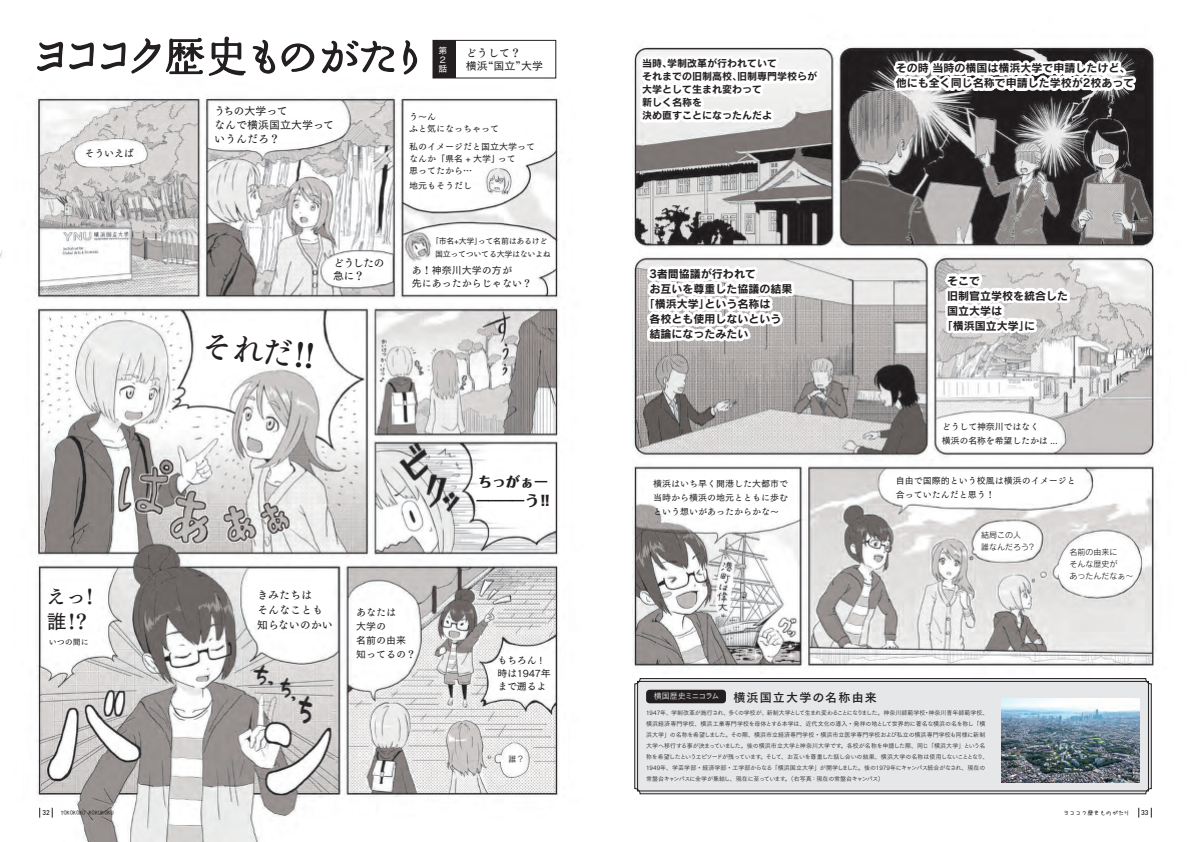
<style>
.page{position:relative;width:1191px;height:842px;background:#fff}
.page>*{position:absolute;margin:0;border:0;box-sizing:border-box;transform-origin:0 0}
.t1{font:32px "Antic Cezanne CID M";color:#231f20}
.t2{font:20px/25px "Antic Cezanne CID M";color:#231f20}
.t3{font:800 14px/19px "Folk Pro";color:#231f20}
.t4{font:12px "Tsuku Go Pro B";letter-spacing:.1em;color:#231f20}
.t5{font:11px/15px "Rodin Pro B";color:#231f20}
.t6{font:11px/14px "Antic Cezanne CID M";color:#231f20}
.t7{font:10px/13px "Rodin Pro B";color:#231f20}
.t8{font:10px/14px "Antic Cezanne CID M";color:#231f20}
.t9{font:10px/13px "Antic Cezanne CID M";letter-spacing:-.02em;color:#231f20}
.t10{font:9px/12px "Antic Cezanne CID M";color:#231f20}
.t11{font:9px/14px "Antic Cezanne CID M";letter-spacing:-.02em;color:#231f20}
.t12{font:9px/9px "Antic Cezanne CID M";color:#fff}
.t13{font:8px/13px "Antic Cezanne CID M";letter-spacing:-.04em;color:#231f20;text-align:center}
.t14{font:8px/12px "Rodin Pro M";color:#231f20}
.t15{font:500 7px "DIN";color:#231f20}
.t16{font:6px/11px "Tsuku Go Pro R";letter-spacing:-.015em;color:#231f20}
.t17{font:6px "aquafont";letter-spacing:.02em;color:#231f20}
</style>
<div class="page">
<img style="left:0;top:36px;width:1156px;height:806px">
<svg style="left:876px;top:36px;width:280px;height:82px"></svg>
<svg style="left:605px;top:36px;width:220px;height:388px"></svg>
<svg style="left:927px;top:178px;width:146px;height:216px"></svg>
<svg style="left:634px;top:677px;width:518px;height:118px;background:#c8ccd0"></svg>
<div style="left:637px;top:681px;width:512px;height:110px;border:1px solid #231f20"></div>
<svg style="left:37px;top:42px;width:26px;height:29px"></svg>
<svg style="left:69px;top:43px;width:25px;height:26px"></svg>
<svg style="left:101px;top:43px;width:24px;height:26px"></svg>
<svg style="left:131px;top:37px;width:115px;height:39px"></svg>
<svg style="left:253px;top:40px;width:22px;height:34px"></svg>
<svg style="left:281px;top:43px;width:33px;height:29px"></svg>
<svg style="left:322px;top:41px;width:72px;height:32px"></svg>
<svg style="left:403px;top:40px;width:14px;height:35px"></svg>
<div style="left:432px;top:40px;width:124px;height:38px;border:1px solid #231f20"></div>
<div style="left:433px;top:40px;width:22px;height:38px;background:#231f20"></div>
<h3 class="t8" style="left:85px;top:146px;width:51px">そういえば</h3>
<h3 class="t12" style="left:438px;top:46px;width:10px">第<br>２話</h3>
<h3 class="t6" style="left:466px;top:46px;width:79px;line-height:13px">どうして？<br>横浜“国立”大学</h3>
<h3 class="t6" style="left:214px;top:103px;width:121px">うちの大学って<br>なんで横浜国立大学っていうんだろ？</h3>
<h3 class="t10" style="left:409px;top:110px;width:91px">う～ん<br>ふと気になっちゃって</h3>
<h3 class="t10" style="left:409px;top:140px;width:127px">私のイメージだと国立大学ってなんか「県名 + 大学」って<br>思ってたから…</h3>
<h3 class="t10" style="left:409px;top:179px;width:64px">地元もそうだし</h3>
<h3 class="t6" style="left:333px;top:256px;width:53px;line-height:13px">どうしたの急に？</h3>
<h1 class="t1" style="left:203px;top:325px;width:127px;rotate:6deg">それだ！！</h1>
<h3 class="t13" style="left:431px;top:235px;width:121px">「市名+大学」って名前はあるけど国立ってついてる大学はないよね</h3>
<h3 class="t8" style="left:412px;top:264px;width:121px;line-height:13px">あ！神奈川大学の方が<br>先にあったからじゃない？</h3>
<h3 class="t3" style="left:476px;top:470px;width:75px">ちっがぁーーーーーう !!</h3>
<h2 class="t2" style="left:46px;top:583px;width:55px">えっ！誰！？</h2>
<h3 class="t6" style="left:257px;top:587px;width:77px;line-height:15px">きみたちは<br>そんなことも知らないのかい</h3>
<h3 class="t13" style="left:49px;top:636px;width:41px">いつの間に</h3>
<h3 class="t8" style="left:356px;top:605px;width:61px">あなたは<br>大学の<br>名前の由来知ってるの？</h3>
<h3 class="t9" style="left:497px;top:654px;width:55px">もちろん !時は1947年まで遡るよ</h3>
<h3 class="t14" style="left:508px;top:753px;width:17px">誰？</h3>
<h3 class="t7" style="left:642px;top:57px;width:176px">当時、学制改革が行われていて<br>それまでの旧制高校、旧制専門学校らが大学として生まれ変わって<br>新しく名称を<br>決め直すことになったんだよ</h3>
<h3 class="t5" style="left:895px;top:60px;width:240px">その時 当時の横国は横浜大学で申請したけど、他にも全く同じ名称で申請した学校が2校あって</h3>
<h3 class="t5" style="left:649px;top:266px;width:108px">3者間協議が行われて</h3>
<h3 class="t5" style="left:649px;top:281px;width:144px">お互いを尊重した協議の結果</h3>
<h3 class="t5" style="left:644px;top:296px;width:128px">「横浜大学」という名称は</h3>
<h3 class="t5" style="left:649px;top:311px;width:133px">各校とも使用しないという</h3>
<h3 class="t5" style="left:649px;top:326px;width:100px">結論になったみたい</h3>
<h3 class="t5" style="left:947px;top:273px;width:34px">そこで</h3>
<h3 class="t5" style="left:947px;top:288px;width:122px">旧制官立学校を統合した</h3>
<h3 class="t5" style="left:947px;top:303px;width:56px">国立大学は</h3>
<h3 class="t5" style="left:941px;top:318px;width:95px">「横浜国立大学」に</h3>
<h3 class="t11" style="left:942px;top:419px;width:118px">どうして神奈川ではなく<br>横浜の名称を希望したかは ...</h3>
<h3 class="t10" style="left:653px;top:476px;width:136px;line-height:14px;text-align:justify">横浜はいち早く開港した大都市で当時から横浜の地元とともに歩むという想いがあったからかな～</h3>
<h3 class="t10" style="left:895px;top:473px;width:181px;line-height:14px">自由で国際的という校風は横浜のイメージと合っていたんだと思う！</h3>
<h3 class="t14" style="left:981px;top:528px;width:56px">結局この人<br>誰なんだろう？</h3>
<h3 class="t14" style="left:1069px;top:545px;width:65px">名前の由来に<br>そんな歴史が<br>あったんだなぁ～</h3>
<h3 class="t4" style="left:654px;top:687px;width:224px"><sup>横国歴史ミニコラム</sup> 横浜国立大学の名称由来</h3>
<p class="t16" style="left:646px;top:707px;width:344px">1947年、学制改革が施行され、多くの学校が、新制大学として生まれ変わることになりました。神奈川師範学校・神奈川青年師範学校、横浜経済専門学校、横浜工業専門学校を母体とする本学は、近代文化の導入・発祥の地として世界的に著名な横浜の名を称し「横浜大学」の名称を希望しました。その際、横浜市立経済専門学校・横浜市立医学専門学校および私立の横浜専門学校も同様に新制大学へ移行する事が決まっていました。後の横浜市立大学と神奈川大学です。各校が名称を申請した際、同じ「横浜大学」という名称を希望したというエピソードが残っています。そして、お互いを尊重した話し合いの結果、横浜大学の名称は使用しないこととなり、1949年、学芸学部・経済学部・工学部からなる「横浜国立大学」が開学しました。後の1979年にキャンパス統合がなされ、現在の常盤台キャンパスに全学が集結し、現在に至っています。（右写真 : 現在の常盤台キャンパス）</p>
<p class="t15" style="left:42px;top:808px;width:9px">32</p>
<p class="t17" style="left:61px;top:810px;width:54px">YOKOKOKU KOKUKOKU</p>
<p class="t17" style="left:1063px;top:810px;width:69px">ヨココク歴史ものがたり</p>
<p class="t15" style="left:1141px;top:808px;width:9px">33</p>
</div>
